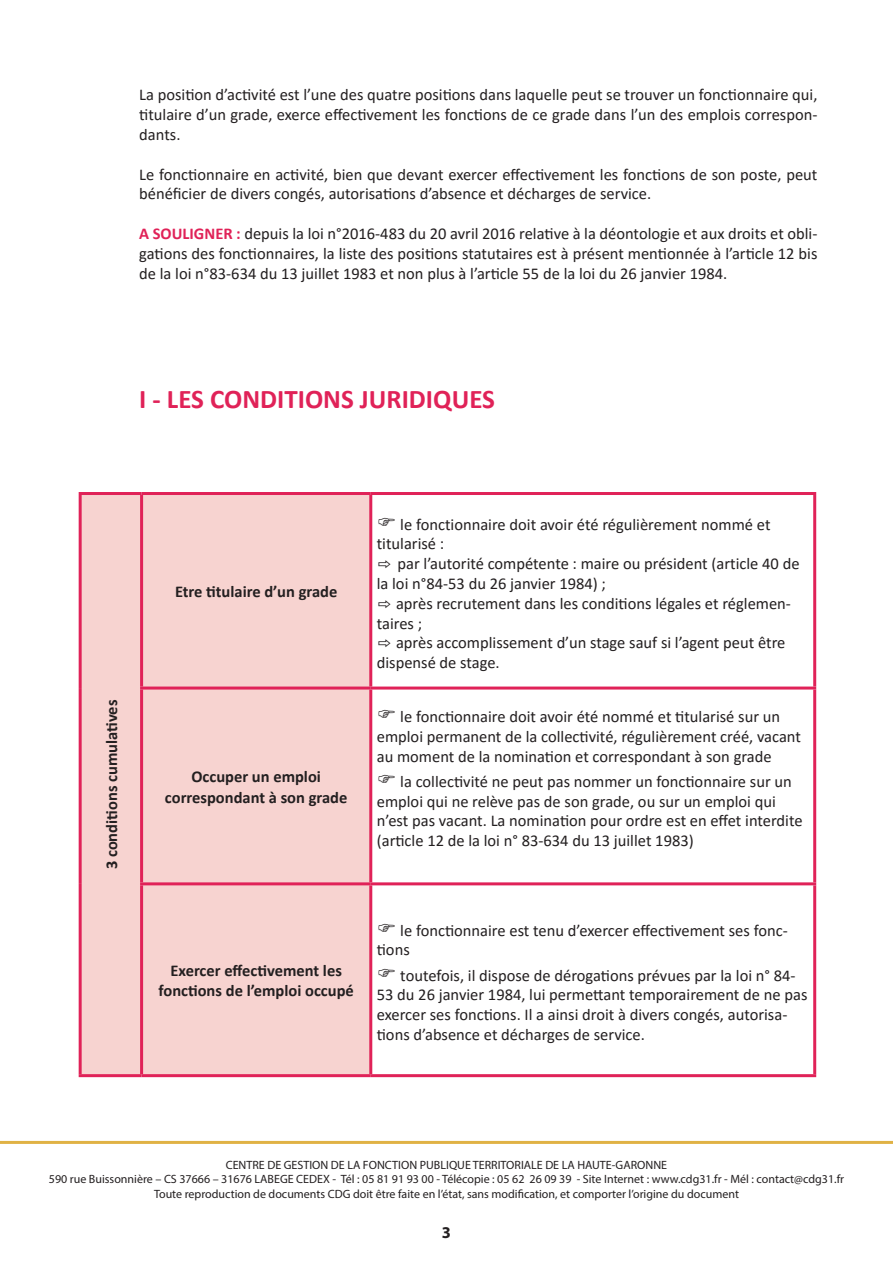
<style>
.page{position:relative;width:893px;height:1263px;background:#fff}
.page>*{position:absolute;margin:0;border:0;box-sizing:border-box;transform-origin:0 0}
.corps_du_texte{font:700 27px "Calibri";color:#e02258}
.corps_du_texte-2{font:16.5px/19.8px "Calibri";color:#231f20}
.corps_du_texte-3{font:700 16.5px "Calibri";color:#231f20}
.t1{font:700 16.5px "Myriad Pro";color:#231f20}
.t2{font:12px "Myriad Pro";color:#231f20}
.s1{font-weight:700;color:#e02258}
.s2{font-family:"Lucida Sans Unicode"}
</style>
<div class="page">
<hr style="left:0;top:1141px;width:893px;height:3px;background:#e0b245">
<div style="left:82px;top:495px;width:287px;height:579px;background:#f7d3d0"></div>
<svg style="left:372px;top:495px;width:441px;height:579px"></svg>
<hr style="left:79px;top:492px;width:63px;height:3px;background:#e02258">
<hr style="left:79px;top:495px;width:3px;height:193px;background:#e02258">
<hr style="left:142px;top:492px;width:229px;height:3px;background:#e02258">
<hr style="left:140px;top:495px;width:3px;height:191px;background:#e02258">
<hr style="left:371px;top:492px;width:445px;height:3px;background:#e02258">
<hr style="left:369px;top:495px;width:3px;height:191px;background:#e02258">
<hr style="left:813px;top:495px;width:3px;height:191px;background:#e02258">
<hr style="left:79px;top:688px;width:3px;height:196px;background:#e02258">
<hr style="left:140px;top:686px;width:231px;height:3px;background:#e02258">
<hr style="left:140px;top:689px;width:3px;height:193px;background:#e02258">
<hr style="left:371px;top:686px;width:445px;height:3px;background:#e02258">
<hr style="left:369px;top:689px;width:3px;height:193px;background:#e02258">
<hr style="left:813px;top:689px;width:3px;height:193px;background:#e02258">
<hr style="left:79px;top:884px;width:3px;height:190px;background:#e02258">
<hr style="left:140px;top:882px;width:231px;height:3px;background:#e02258">
<hr style="left:140px;top:885px;width:3px;height:189px;background:#e02258">
<hr style="left:371px;top:882px;width:445px;height:3px;background:#e02258">
<hr style="left:369px;top:885px;width:3px;height:189px;background:#e02258">
<hr style="left:813px;top:885px;width:3px;height:189px;background:#e02258">
<hr style="left:79px;top:1074px;width:63px;height:3px;background:#e02258">
<hr style="left:142px;top:1074px;width:229px;height:3px;background:#e02258">
<hr style="left:371px;top:1074px;width:445px;height:3px;background:#e02258">
<svg style="left:379px;top:517px;width:16px;height:8px"></svg>
<svg style="left:379px;top:709px;width:16px;height:9px"></svg>
<svg style="left:379px;top:774px;width:16px;height:8px"></svg>
<svg style="left:379px;top:923px;width:16px;height:8px"></svg>
<svg style="left:379px;top:968px;width:16px;height:8px"></svg>
<p class="corps_du_texte-2" style="left:139px;top:85px;width:680px;text-align:justify">La position d’activité est l’une des quatre positions dans laquelle peut se trouver un fonctionnaire qui, titulaire d’un grade, exerce effectivement les fonctions de ce grade dans l’un des emplois correspon&shy;dants.</p>
<p class="corps_du_texte-2" style="left:139px;top:164px;width:680px">Le fonctionnaire en activité, bien que devant exercer effectivement les fonctions de son poste, peut bénéficier de divers congés, autorisations d’absence et décharges de service.</p>
<p class="corps_du_texte-2" style="left:139px;top:223px;width:680px;text-align:justify"><span class="s1">A SOULIGNER :</span> depuis la loi n°2016-483 du 20 avril 2016 relative à la déontologie et aux droits et obli&shy;gations des fonctionnaires, la liste des positions statutaires est à présent mentionnée à l’article 12 bis de la loi n°83-634 du 13 juillet 1983 et non plus à l’article 55 de la loi du 26 janvier 1984.</p>
<p class="corps_du_texte" style="left:139px;top:380px;width:357px">I - LES CONDITIONS JURIDIQUES</p>
<p class="corps_du_texte-3" style="left:100px;top:869px;width:171px;rotate:-90deg">3 conditions cumulatives</p>
<p class="corps_du_texte-3" style="left:175px;top:580px;width:164px">Etre titulaire d’un grade</p>
<p class="corps_du_texte-3" style="left:191px;top:764px;width:131px">Occuper un emploi</p>
<p class="corps_du_texte-3" style="left:165px;top:785px;width:184px">correspondant à son grade</p>
<p class="corps_du_texte-2" style="left:377px;top:514px;width:395px;text-indent:24px">le fonctionnaire doit avoir été régulièrement nommé et titularisé :</p>
<p class="corps_du_texte-2" style="left:377px;top:553px;width:424px"><span class="s2">⇨</span> par l’autorité compétente : maire ou président (article 40 de la loi n°84-53 du 26 janvier 1984) ;</p>
<p class="corps_du_texte-2" style="left:377px;top:593px;width:416px"><span class="s2">⇨</span> après recrutement dans les conditions légales et réglemen&shy;taires ;</p>
<p class="corps_du_texte-2" style="left:377px;top:632px;width:410px"><span class="s2">⇨</span> après accomplissement d’un stage sauf si l’agent peut être dispensé de stage.</p>
<p class="corps_du_texte-2" style="left:377px;top:706px;width:426px;text-indent:24px">le fonctionnaire doit avoir été nommé et titularisé sur un emploi permanent de la collectivité, régulièrement créé, vacant au moment de la nomination et correspondant à son grade</p>
<p class="corps_du_texte-2" style="left:377px;top:771px;width:427px;text-indent:24px">la collectivité ne peut pas nommer un fonctionnaire sur un emploi qui ne relève pas de son grade, ou sur un emploi qui n’est pas vacant. La nomination pour ordre est en effet interdite (article 12 de la loi n° 83-634 du 13 juillet 1983)</p>
<p class="corps_du_texte-3" style="left:170px;top:959px;width:173px">Exercer effectivement les</p>
<p class="corps_du_texte-3" style="left:158px;top:979px;width:197px">fonctions de l’emploi occupé</p>
<p class="corps_du_texte-2" style="left:377px;top:920px;width:412px;text-indent:24px">le fonctionnaire est tenu d’exercer effectivement ses fonc&shy;tions</p>
<p class="corps_du_texte-2" style="left:377px;top:965px;width:432px;text-indent:24px">toutefois, il dispose de dérogations prévues par la loi n° 84- 53 du 26 janvier 1984, lui permettant temporairement de ne pas exercer ses fonctions. Il a ainsi droit à divers congés, autorisa&shy;tions d’absence et décharges de service.</p>
<p class="t2" style="left:226px;top:1158px;width:443px">CENTRE DE GESTION DE LA FONCTION PUBLIQUE TERRITORIALE DE LA HAUTE-GARONNE</p>
<p class="t2" style="left:49px;top:1172px;width:797px">590 rue Buissonnière – CS 37666 – 31676 LABEGE CEDEX - Tél : 05 81 91 93 00 - Télécopie : 05 62 26 09 39 - Site Internet : www.cdg31.fr - Mél : contact@cdg31.fr</p>
<p class="t2" style="left:154px;top:1186px;width:586px">Toute reproduction de documents CDG doit être faite en l’état, sans modification, et comporter l’origine du document</p>
<p class="t1" style="left:442px;top:1221px;width:11px">3</p>
</div>
